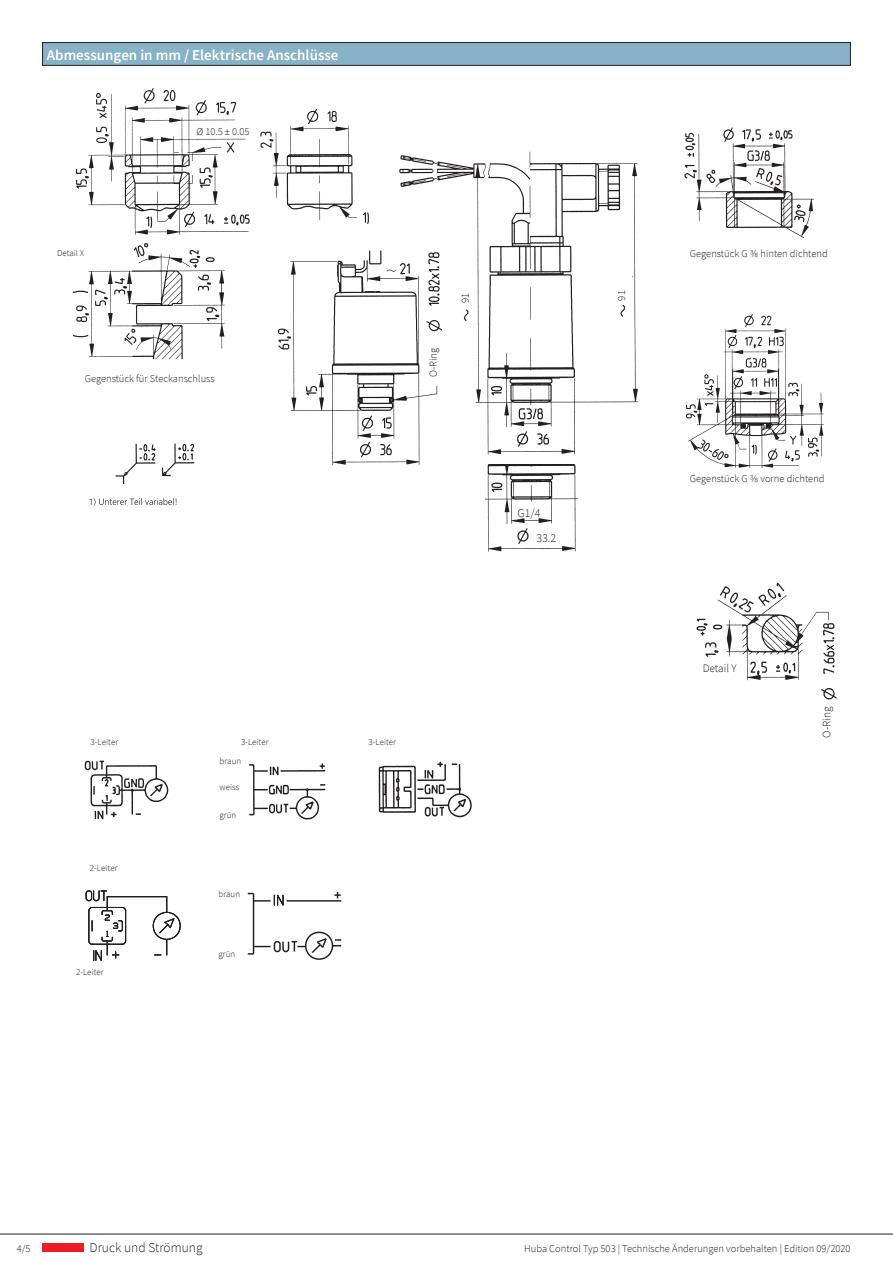
<style>
.page{position:relative;width:893px;height:1263px;background:#fff}
.page>*{position:absolute;margin:0;border:0;box-sizing:border-box;transform-origin:0 0}
.t1{font:600 15px "Source Sans Pro";color:#fff}
.t2{font:300 13.5px "Source Sans Pro";color:#231f20}
.t3{font:300 12px "Source Sans Pro";color:#231f20}
.t4{font:300 11.4px "Source Sans Pro";color:#231f20}
.t5{font:300 10.65px "Source Sans Pro";color:#231f20}
.t6{font:300 10.5px "Source Sans Pro";color:#231f20}
.t7{font:300 9px "Source Sans Pro";color:#231f20}
</style>
<div class="page">
<hr style="left:0;top:1234px;width:893px;height:1px;background:#231f20">
<div style="left:43px;top:1243px;width:41px;height:9px;background:#ed1c24"></div>
<div style="left:43px;top:43px;width:807px;height:22px;background:#87b2c7"></div>
<img style="left:84px;top:760px;width:388px;height:60px">
<img style="left:684px;top:127px;width:130px;height:111px">
<img style="left:686px;top:314px;width:138px;height:155px">
<img style="left:72px;top:88px;width:567px;height:418px">
<img style="left:696px;top:582px;width:141px;height:118px">
<img style="left:486px;top:464px;width:91px;height:88px">
<div style="left:517px;top:504px;width:29px;height:13px;background:#fff"></div>
<div style="left:461px;top:240px;width:14px;height:63px;background:#fff"></div>
<div style="left:617px;top:237px;width:15px;height:64px;background:#fff"></div>
<hr style="left:107px;top:896px;width:60px;height:1px;background:#231f20">
<svg style="left:149px;top:897px;width:32px;height:58px"></svg>
<svg style="left:85px;top:890px;width:42px;height:71px"></svg>
<hr style="left:287px;top:900px;width:54px;height:1px;background:#231f20">
<hr style="left:253px;top:893px;width:1px;height:61px;background:#231f20">
<svg style="left:334px;top:892px;width:7px;height:6px"></svg>
<svg style="left:248px;top:928px;width:94px;height:32px"></svg>
<svg style="left:248px;top:892px;width:36px;height:17px"></svg>
<div style="left:532px;top:528px;width:29px;height:18px;background:#fff"></div>
<div style="left:190px;top:124px;width:66px;height:14px;background:#fff"></div>
<h1 class="t1" style="left:47px;top:45px;width:293px">Abmessungen in mm / Elektrische Anschlüsse</h1>
<p class="t6" style="left:197px;top:124px;width:54px">Ø 10.5 ± 0.05</p>
<p class="t7" style="left:57px;top:247px;width:29px">Detail X</p>
<p class="t6" style="left:690px;top:246px;width:139px">Gegenstück G ⅜ hinten dichtend</p>
<p class="t6" style="left:85px;top:371px;width:132px">Gegenstück für Steckanschluss</p>
<p class="t5" style="left:426px;top:377px;width:31px;rotate:-90deg">O-Ring</p>
<p class="t5" style="left:458px;top:303px;width:12px;rotate:-90deg">91</p>
<p class="t5" style="left:615px;top:301px;width:12px;rotate:-90deg">91</p>
<p class="t3" style="left:517px;top:505px;width:25px">G1/4</p>
<p class="t3" style="left:536px;top:530px;width:21px">33.2</p>
<p class="t7" style="left:91px;top:736px;width:29px">3-Leiter</p>
<p class="t7" style="left:241px;top:736px;width:29px">3-Leiter</p>
<p class="t7" style="left:369px;top:736px;width:29px">3-Leiter</p>
<p class="t7" style="left:220px;top:755px;width:23px">braun</p>
<p class="t7" style="left:220px;top:781px;width:21px">weiss</p>
<p class="t7" style="left:220px;top:809px;width:18px">grün</p>
<p class="t7" style="left:90px;top:862px;width:29px">2-Leiter</p>
<p class="t7" style="left:76px;top:966px;width:29px">2-Leiter</p>
<p class="t7" style="left:218px;top:888px;width:23px">braun</p>
<p class="t7" style="left:218px;top:948px;width:18px">grün</p>
<p class="t6" style="left:690px;top:472px;width:136px">Gegenstück G ⅜ vorne dichtend</p>
<p class="t4" style="left:703px;top:661px;width:35px">Detail Y</p>
<p class="t4" style="left:819px;top:738px;width:33px;rotate:-90deg">O-Ring</p>
<p class="t6" style="left:17px;top:1242px;width:15px">4/5</p>
<p class="t2" style="left:90px;top:1239px;width:115px">Druck und Strömung</p>
<p class="t6" style="left:524px;top:1242px;width:328px">Huba Control Typ 503 | Technische Änderungen vorbehalten | Edition 09/2020</p>
</div>
